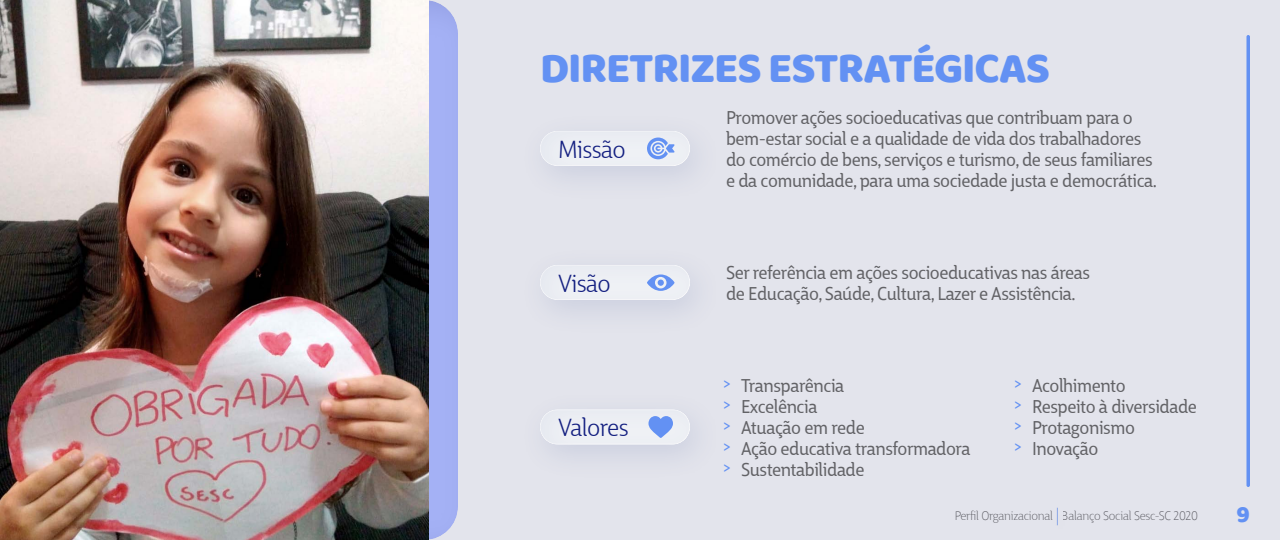
<style>
.page{position:relative;width:1280px;height:540px;background:#e3e4ec}
.page>*{position:absolute;margin:0;border:0;box-sizing:border-box;transform-origin:0 0}
.t1{font:44px "Baloo";letter-spacing:-.025em;color:#6391f3}
.t2{font:24px "Big City Grotesque Pro";letter-spacing:-.025em;color:#142081}
.t3{font:24px "Baloo";color:#6391f3}
.t4{font:18px/21px "Big City Grotesque Pro";letter-spacing:-.025em;color:#626266}
.t5{font:300 12px "Big City Grotesque Pro";letter-spacing:-.02em;color:#626266}
.s1{color:#6391f3}
</style>
<div class="page">
<div style="left:536px;top:127px;width:159px;height:39px;background:#405695;opacity:.07"></div>
<svg style="left:647px;top:138px;width:28px;height:21px"></svg>
<div style="left:536px;top:261px;width:159px;height:39px;background:#405695;opacity:.07"></div>
<svg style="left:647px;top:274px;width:28px;height:17px"></svg>
<div style="left:536px;top:406px;width:159px;height:39px;background:#405695;opacity:.07"></div>
<svg style="left:648px;top:416px;width:25px;height:22px"></svg>
<div style="left:344px;top:0;width:118px;height:540px;background:#d2d3df;opacity:.6"></div>
<img style="left:0;top:0;width:428px;height:540px">
<svg style="left:1246px;top:35px;width:4px;height:452px;background:#729bf1"></svg>
<div style="left:1053px;top:504px;width:9px;height:22px;background:#d2d3df;opacity:.4"></div>
<h1 class="t1" style="left:540px;top:41px;width:512px">DIRETRIZES ESTRATÉGICAS</h1>
<h2 class="t2" style="left:558px;top:130px;width:69px">Missão</h2>
<h2 class="t2" style="left:558px;top:264px;width:54px">Visão</h2>
<h2 class="t2" style="left:558px;top:409px;width:72px">Valores</h2>
<p class="t4" style="left:726px;top:106px;width:433px">Promover ações socioeducativas que contribuam para o bem-estar social e a qualidade de vida dos trabalhadores do comércio de bens, serviços e turismo, de seus familiares e da comunidade, para uma sociedade justa e democrática.</p>
<p class="t4" style="left:726px;top:261px;width:366px">Ser referência em ações socioeducativas nas áreas de Educação, Saúde, Cultura, Lazer e Assistência.</p>
<p class="t4" style="left:723px;top:374px;width:249px"><span class="s1">&gt;</span> Transparência<br><span class="s1">&gt;</span> Excelência<br><span class="s1">&gt;</span> Atuação em rede<br><span class="s1">&gt;</span> Ação educativa transformadora <span class="s1">&gt;</span> Sustentabilidade</p>
<p class="t4" style="left:1014px;top:374px;width:185px"><span class="s1">&gt;</span> Acolhimento<br><span class="s1">&gt;</span> Respeito à diversidade <span class="s1">&gt;</span> Protagonismo<br><span class="s1">&gt;</span> Inovação</p>
<p class="t5" style="left:954px;top:507px;width:245px">Perfil Organizacional Balanço Social Sesc-SC 2020</p>
<h2 class="t3" style="left:1237px;top:500px;width:15px">9</h2>
</div>
